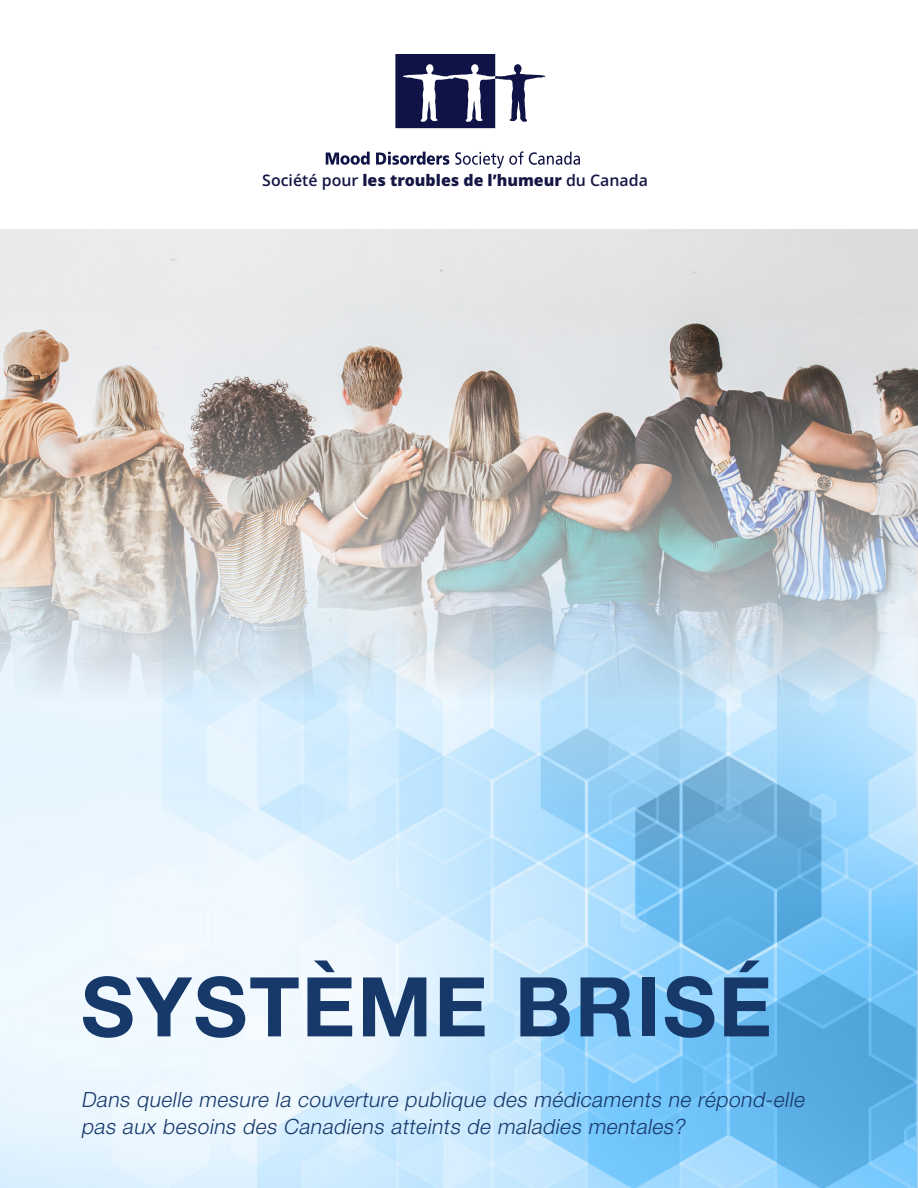
<style>
.page{position:relative;width:918px;height:1188px;background:#fff}
.page>*{position:absolute;margin:0;border:0;box-sizing:border-box;transform-origin:0 0}
.t1{font:700 82.5px "Helvetica Neue LT Std";letter-spacing:.025em;color:#17396a}
.t2{font:italic 300 21px/27.5px "Helvetica Neue LT Std";color:#17396a}
.t3{font:800 15.9px "Open Sans";color:#141644}
.s1{font-weight:600}
</style>
<div class="page">
<img style="left:0;top:314px;width:918px;height:874px">
<svg style="left:395px;top:54px;width:151px;height:74px"></svg>
<svg style="left:326px;top:151px;width:254px;height:17px"></svg>
<p class="t3" style="left:262px;top:168px;width:387px"><span class="s1">Société pour</span> les troubles de l’humeur <span class="s1">du Canada</span></p>
<p class="t1" style="left:81px;top:956px;width:692px">SYSTÈME BRISÉ</p>
<p class="t2" style="left:81px;top:1085px;width:729px">Dans quelle mesure la couverture publique des médicaments ne répond-elle pas aux besoins des Canadiens atteints de maladies mentales?</p>
</div>
